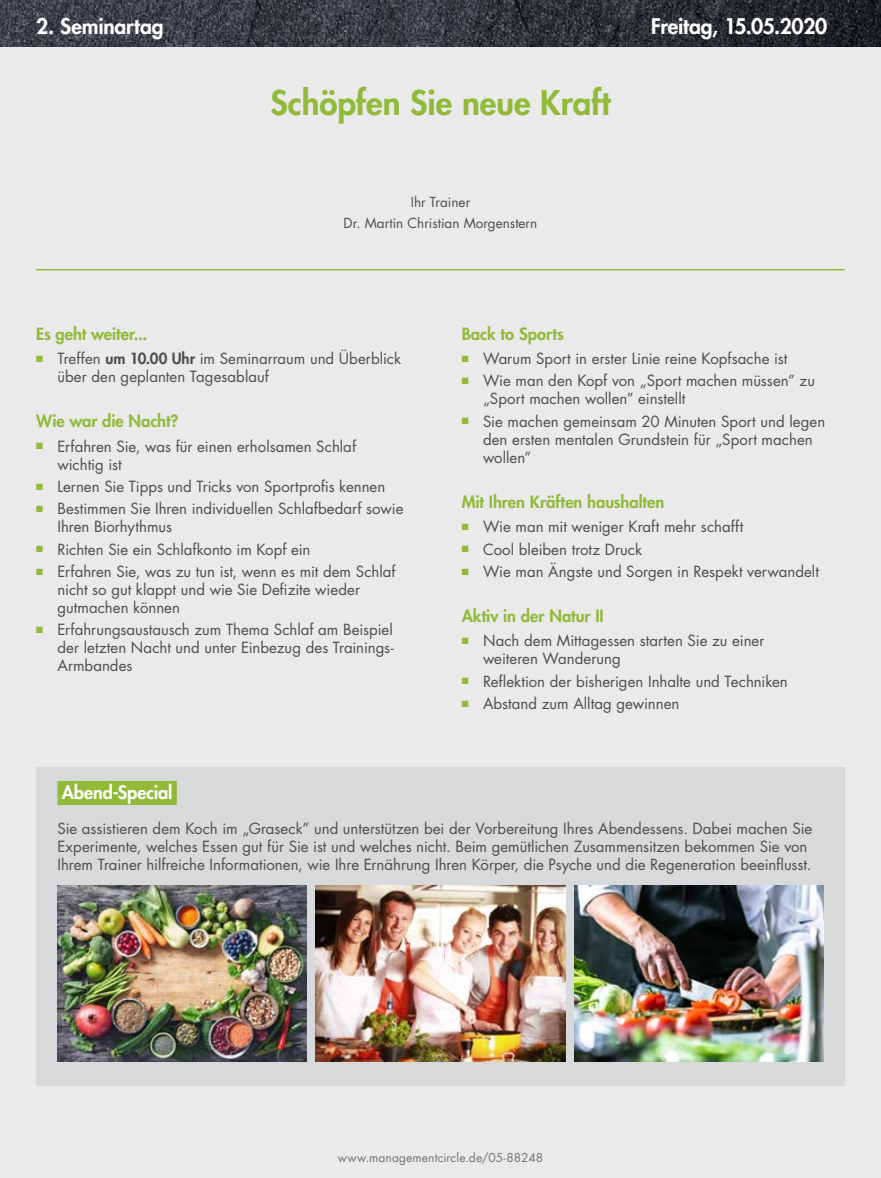
<style>
.page{position:relative;width:881px;height:1178px;background:#fff}
.page>*{position:absolute;margin:0;border:0;box-sizing:border-box;transform-origin:0 0}
.t1{font:800 33px "Futura Std";color:#90ba38}
.t2{font:800 21px "Futura Std";letter-spacing:-.01em;color:#fff}
.t3{font:800 18px "Futura Std";letter-spacing:-.005em;color:#fff}
.t4{font:800 16.5px "Futura Std";color:#90ba38}
.t5{font:15px/18px "Futura Std";color:#4d4d4f}
.t6{font:13.5px/20.4px "Futura Std";color:#4d4d4f;text-align:center}
.t7{font:12px "Futura Std";letter-spacing:.01em;color:#717275}
.s1{color:#90ba38}
.s2{font-weight:800}
</style>
<div class="page">
<div style="left:0;top:0;width:880px;height:1178px;background:#eaeaeb"></div>
<img style="left:0;top:0;width:880px;height:47px">
<hr style="left:36px;top:269px;width:808px;height:1px;background:#90ba38">
<div style="left:36px;top:767px;width:808px;height:319px;background:#d7d9da"></div>
<div style="left:57px;top:781px;width:120px;height:24px;background:#90ba38"></div>
<img style="left:57px;top:886px;width:249px;height:175px">
<img style="left:316px;top:886px;width:248px;height:175px">
<img style="left:574px;top:886px;width:249px;height:175px">
<h2 class="t2" style="left:36px;top:13px;width:129px">2. Seminartag</h2>
<h2 class="t2" style="left:651px;top:13px;width:177px">Freitag, 15.05.2020</h2>
<h1 class="t1" style="left:270px;top:82px;width:341px">Schöpfen Sie neue Kraft</h1>
<p class="t6" style="left:343px;top:192px;width:195px">Ihr Trainer<br>Dr. Martin Christian Morgenstern</p>
<p class="t4" style="left:36px;top:323px;width:113px">Es geht weiter...</p>
<p class="t5" style="left:57px;top:350px;width:345px;text-indent:-21px"><span class="s1">■</span> Treffen <span class="s2">um 10.00 Uhr</span> im Seminarraum und Überblick über den geplanten Tagesablauf</p>
<p class="t4" style="left:36px;top:411px;width:144px">Wie war die Nacht?</p>
<p class="t5" style="left:57px;top:437px;width:300px;text-indent:-21px"><span class="s1">■</span> Erfahren Sie, was für einen erholsamen Schlaf wichtig ist</p>
<p class="t5" style="left:36px;top:478px;width:350px"><span class="s1">■</span> Lernen Sie Tipps und Tricks von Sportprofis kennen</p>
<p class="t5" style="left:57px;top:500px;width:347px;text-indent:-21px"><span class="s1">■</span> Bestimmen Sie Ihren individuellen Schlafbedarf sowie<br>Ihren Biorhythmus</p>
<p class="t5" style="left:36px;top:540px;width:276px"><span class="s1">■</span> Richten Sie ein Schlafkonto im Kopf ein</p>
<p class="t5" style="left:57px;top:562px;width:339px;text-indent:-21px"><span class="s1">■</span> Erfahren Sie, was zu tun ist, wenn es mit dem Schlaf nicht so gut klappt und wie Sie Defizite wieder gutmachen können</p>
<p class="t5" style="left:57px;top:621px;width:338px;text-align:justify;text-indent:-21px"><span class="s1">■</span> Erfahrungsaustausch zum Thema Schlaf am Beispiel der letzten Nacht und unter Einbezug des Trainings-Armbandes</p>
<p class="t4" style="left:461px;top:323px;width:103px">Back to Sports</p>
<p class="t5" style="left:461px;top:350px;width:327px"><span class="s1">■</span> Warum Sport in erster Linie reine Kopfsache ist</p>
<p class="t5" style="left:483px;top:372px;width:333px;text-indent:-21px"><span class="s1">■</span> Wie man den Kopf von „Sport machen müssen” zu „Sport machen wollen” einstellt</p>
<p class="t5" style="left:483px;top:412px;width:343px;text-indent:-21px"><span class="s1">■</span> Sie machen gemeinsam 20 Minuten Sport und legen den ersten mentalen Grundstein für „Sport machen wollen”</p>
<p class="t4" style="left:461px;top:491px;width:204px">Mit Ihren Kräften haushalten</p>
<p class="t5" style="left:461px;top:518px;width:283px"><span class="s1">■</span> Wie man mit weniger Kraft mehr schafft</p>
<p class="t5" style="left:461px;top:540px;width:182px"><span class="s1">■</span> Cool bleiben trotz Druck</p>
<p class="t5" style="left:461px;top:562px;width:358px"><span class="s1">■</span> Wie man Ängste und Sorgen in Respekt verwandelt</p>
<p class="t4" style="left:461px;top:605px;width:143px">Aktiv in der Natur II</p>
<p class="t5" style="left:483px;top:632px;width:283px;text-indent:-21px"><span class="s1">■</span> Nach dem Mittagessen starten Sie zu einer weiteren Wanderung</p>
<p class="t5" style="left:461px;top:672px;width:327px"><span class="s1">■</span> Reflektion der bisherigen Inhalte und Techniken</p>
<p class="t5" style="left:461px;top:695px;width:219px"><span class="s1">■</span> Abstand zum Alltag gewinnen</p>
<p class="t3" style="left:62px;top:781px;width:112px">Abend-Special</p>
<p class="t5" style="left:57px;top:820px;width:756px">Sie assistieren dem Koch im „Graseck” und unterstützen bei der Vorbereitung Ihres Abendessens. Dabei machen Sie<br>Experimente, welches Essen gut für Sie ist und welches nicht. Beim gemütlichen Zusammensitzen bekommen Sie von<br>Ihrem Trainer hilfreiche Informationen, wie Ihre Ernährung Ihren Körper, die Psyche und die Regeneration beeinflusst.</p>
<p class="t7" style="left:338px;top:1149px;width:206px">www.managementcircle.de/05-88248</p>
</div>
